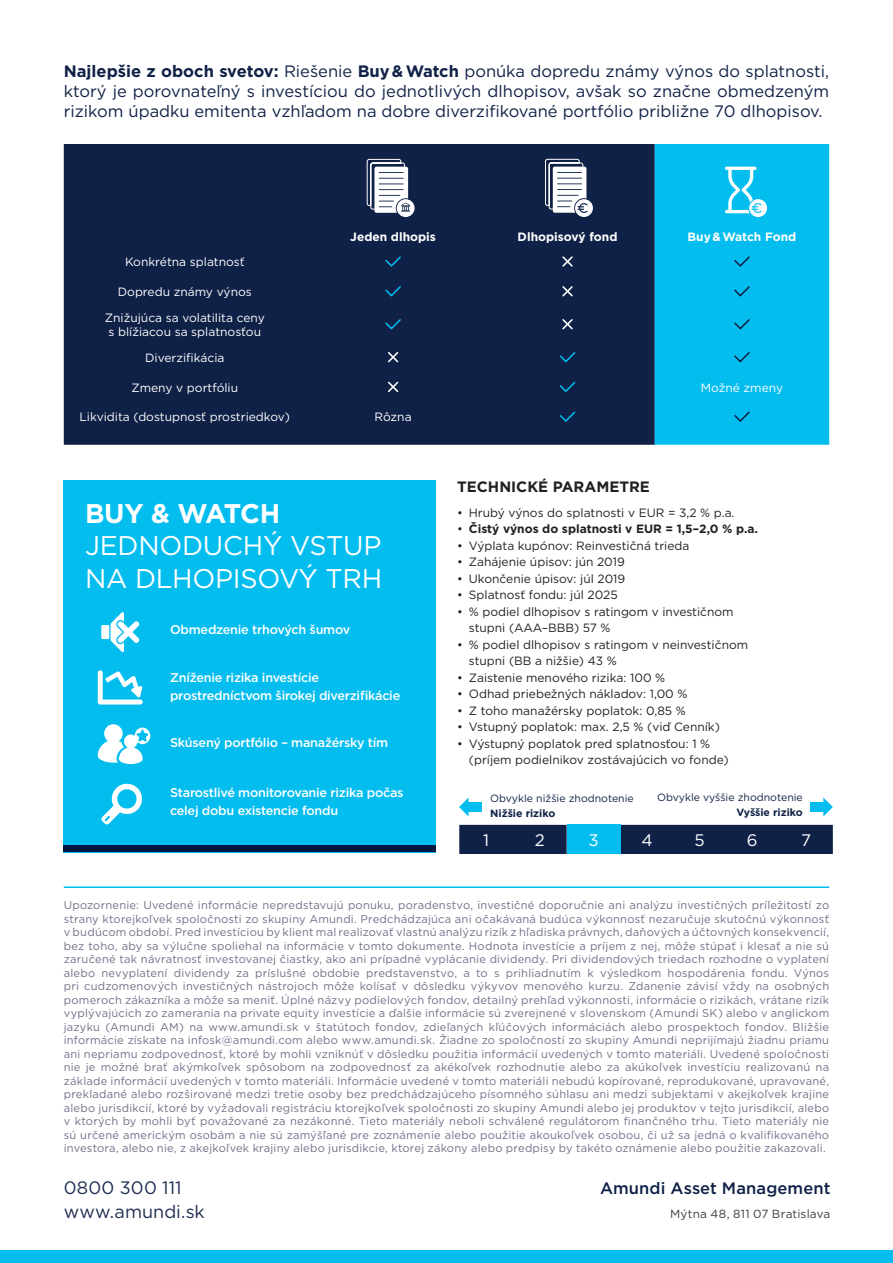
<style>
.page{position:relative;width:893px;height:1263px;background:#fff}
.page>*{position:absolute;margin:0;border:0;box-sizing:border-box;transform-origin:0 0}
.Amundi_underline{font:27px/32.4px "Gotham";letter-spacing:-.01em;color:#fff}
.Amundi_underline-2{font:700 27px "Gotham";letter-spacing:-.025em;color:#fff}
.Amundi_underline-3{font:18px "Gotham";color:#202e51}
.Amundi_underline-4{font:16.65px "Gotham";color:#fff}
.Amundi_underline-5{font:16.5px/19.8px "Gotham";color:#0f2146;text-align:justify}
.Amundi_underline-6{font:500 16.5px "Gotham";letter-spacing:.005em;color:#0f2146}
.Amundi_underline-7{font:700 15px "Gotham";color:#231f20}
.Amundi_underline-8{font:500 12.6px/18px "Gotham";letter-spacing:-.02em;color:#fff}
.Amundi_underline-9{font:12px/16.5px "Gotham";color:#231f20}
.Amundi_underline-10{font:12px/14.4px "Gotham";color:#fff;text-align:center}
.Amundi_underline-11{font:700 12px "Gotham";color:#231f20}
.Amundi_underline-12{font:700 12px "Gotham";color:#fff}
.Amundi_underline-13{font:11.85px "Gotham";letter-spacing:.01em;color:#3e3e3f}
.Amundi_underline-14{font:11.25px/13.5px "Gotham";letter-spacing:.015em;color:#707089;text-align:justify}
.Amundi_underline-15{font:10.5px "Gotham";color:#0f2146}
.Amundi_underline-16{font:700 10.5px "Gotham";color:#0f2146}
.s1{font-weight:700}
.s2{font-weight:400}
</style>
<div class="page">
<div style="left:0;top:1250px;width:893px;height:13px;background:#03bdef"></div>
<hr style="left:64px;top:886px;width:765px;height:2px;background:#03bdef">
<div style="left:64px;top:480px;width:372px;height:372px;background:#03bdef"></div>
<div style="left:64px;top:846px;width:372px;height:6px;background:#001841"></div>
<div style="left:64px;top:144px;width:591px;height:301px;background:#0f2146"></div>
<div style="left:655px;top:144px;width:174px;height:301px;background:#03bdef"></div>
<svg style="left:384px;top:255px;width:18px;height:13px"></svg>
<svg style="left:561px;top:255px;width:13px;height:13px"></svg>
<svg style="left:733px;top:255px;width:18px;height:13px"></svg>
<svg style="left:384px;top:285px;width:18px;height:13px"></svg>
<svg style="left:561px;top:285px;width:13px;height:13px"></svg>
<svg style="left:733px;top:285px;width:18px;height:13px"></svg>
<svg style="left:384px;top:318px;width:18px;height:13px"></svg>
<svg style="left:561px;top:318px;width:13px;height:13px"></svg>
<svg style="left:733px;top:318px;width:18px;height:13px"></svg>
<svg style="left:386px;top:350px;width:14px;height:14px"></svg>
<svg style="left:558px;top:351px;width:19px;height:13px"></svg>
<svg style="left:733px;top:351px;width:18px;height:13px"></svg>
<svg style="left:386px;top:380px;width:14px;height:14px"></svg>
<svg style="left:558px;top:380px;width:19px;height:13px"></svg>
<svg style="left:558px;top:410px;width:19px;height:13px"></svg>
<svg style="left:733px;top:410px;width:18px;height:13px"></svg>
<svg style="left:545px;top:159px;width:48px;height:58px"></svg>
<svg style="left:366px;top:159px;width:49px;height:58px"></svg>
<svg style="left:725px;top:167px;width:42px;height:50px"></svg>
<svg style="left:111px;top:612px;width:28px;height:40px"></svg>
<div style="left:101px;top:625px;width:8px;height:14px;background:#fff"></div>
<svg style="left:101px;top:783px;width:41px;height:42px"></svg>
<svg style="left:98px;top:670px;width:45px;height:34px"></svg>
<svg style="left:98px;top:724px;width:52px;height:40px"></svg>
<div style="left:459px;top:825px;width:374px;height:29px;background:#0f2146"></div>
<div style="left:567px;top:825px;width:53px;height:29px;background:#03bdef"></div>
<svg style="left:459px;top:797px;width:10px;height:19px"></svg>
<div style="left:467px;top:802px;width:15px;height:10px;background:#03bdef"></div>
<svg style="left:823px;top:797px;width:10px;height:19px"></svg>
<div style="left:810px;top:802px;width:15px;height:10px;background:#03bdef"></div>
<p class="Amundi_underline-5" style="left:64px;top:61px;width:767px"><span class="s1">Najlepšie z oboch svetov:</span> Riešenie <span class="s1">Buy &amp; Watch</span> ponúka dopredu známy výnos do splatnosti, ktorý je porovnateľný s investíciou do jednotlivých dlhopisov, avšak so značne obmedzeným rizikom úpadku emitenta vzhľadom na dobre diverzifikované portfólio približne 70 dlhopisov.</p>
<p class="Amundi_underline-12" style="left:350px;top:228px;width:87px">Jeden dlhopis</p>
<p class="Amundi_underline-12" style="left:518px;top:228px;width:101px">Dlhopisový fond</p>
<p class="Amundi_underline-12" style="left:688px;top:228px;width:110px">Buy &amp; Watch Fond</p>
<p class="Amundi_underline-10" style="left:125px;top:255px;width:121px">Konkrétna splatnosť</p>
<p class="Amundi_underline-10" style="left:118px;top:284px;width:136px">Dopredu známy výnos</p>
<p class="Amundi_underline-10" style="left:105px;top:310px;width:161px">Znižujúca sa volatilita ceny s blížiacou sa splatnosťou</p>
<p class="Amundi_underline-10" style="left:145px;top:350px;width:81px">Diverzifikácia</p>
<p class="Amundi_underline-10" style="left:131px;top:380px;width:108px">Zmeny v portfóliu</p>
<p class="Amundi_underline-10" style="left:701px;top:380px;width:84px">Možné zmeny</p>
<p class="Amundi_underline-10" style="left:80px;top:410px;width:212px">Likvidita (dostupnosť prostriedkov)</p>
<p class="Amundi_underline-10" style="left:375px;top:410px;width:39px">Rôzna</p>
<p class="Amundi_underline-2" style="left:85px;top:495px;width:197px">BUY &amp; WATCH</p>
<p class="Amundi_underline" style="left:85px;top:529px;width:299px">JEDNODUCHÝ VSTUP<br>NA DLHOPISOVÝ TRH</p>
<p class="Amundi_underline-8" style="left:170px;top:621px;width:182px">Obmedzenie trhových šumov</p>
<p class="Amundi_underline-8" style="left:170px;top:668px;width:232px">Zníženie rizika investície prostredníctvom širokej diverzifikácie</p>
<p class="Amundi_underline-8" style="left:170px;top:733px;width:220px">Skúsený portfólio – manažérsky tím</p>
<p class="Amundi_underline-8" style="left:170px;top:783px;width:235px">Starostlivé monitorovanie rizika počas celej dobu existencie fondu</p>
<p class="Amundi_underline-7" style="left:457px;top:477px;width:194px">TECHNICKÉ PARAMETRE</p>
<p class="Amundi_underline-9" style="left:457px;top:504px;width:279px">• Hrubý výnos do splatnosti v EUR = 3,2 % p.a.</p>
<p class="Amundi_underline-11" style="left:457px;top:521px;width:302px"><span class="s2">•</span> Čistý výnos do splatnosti v EUR = 1,5–2,0 % p.a.</p>
<p class="Amundi_underline-9" style="left:457px;top:537px;width:234px">• Výplata kupónov: Reinvestičná trieda</p>
<p class="Amundi_underline-9" style="left:457px;top:554px;width:169px">• Zahájenie úpisov: jún 2019</p>
<p class="Amundi_underline-9" style="left:457px;top:570px;width:170px">• Ukončenie úpisov: júl 2019</p>
<p class="Amundi_underline-9" style="left:457px;top:587px;width:162px">• Splatnosť fondu: júl 2025</p>
<p class="Amundi_underline-9" style="left:469px;top:603px;width:266px;text-indent:-12px">• % podiel dlhopisov s ratingom v investičnom stupni (AAA–BBB) 57 %</p>
<p class="Amundi_underline-9" style="left:469px;top:636px;width:281px;text-indent:-12px">• % podiel dlhopisov s ratingom v neinvestičnom stupni (BB a nižšie) 43 %</p>
<p class="Amundi_underline-9" style="left:457px;top:669px;width:210px">• Zaistenie menového rizika: 100 %</p>
<p class="Amundi_underline-9" style="left:457px;top:686px;width:232px">• Odhad priebežných nákladov: 1,00 %</p>
<p class="Amundi_underline-9" style="left:457px;top:702px;width:230px">• Z toho manažérsky poplatok: 0,85 %</p>
<p class="Amundi_underline-9" style="left:457px;top:719px;width:264px">• Vstupný poplatok: max. 2,5 % (viď Cenník)</p>
<p class="Amundi_underline-9" style="left:469px;top:735px;width:261px;text-indent:-12px">• Výstupný poplatok pred splatnosťou: 1 % (príjem podielnikov zostávajúcich vo fonde)</p>
<p class="Amundi_underline-15" style="left:490px;top:791px;width:145px">Obvykle nižšie zhodnotenie</p>
<p class="Amundi_underline-16" style="left:490px;top:806px;width:66px">Nižšie riziko</p>
<p class="Amundi_underline-15" style="left:657px;top:791px;width:147px">Obvykle vyššie zhodnotenie</p>
<p class="Amundi_underline-16" style="left:736px;top:806px;width:68px">Vyššie riziko</p>
<p class="Amundi_underline-4" style="left:483px;top:829px;width:7px">1</p>
<p class="Amundi_underline-4" style="left:535px;top:829px;width:11px">2</p>
<p class="Amundi_underline-4" style="left:588px;top:829px;width:12px">3</p>
<p class="Amundi_underline-4" style="left:642px;top:829px;width:13px">4</p>
<p class="Amundi_underline-4" style="left:695px;top:829px;width:12px">5</p>
<p class="Amundi_underline-4" style="left:747px;top:829px;width:12px">6</p>
<p class="Amundi_underline-4" style="left:801px;top:829px;width:11px">7</p>
<p class="Amundi_underline-14" style="left:64px;top:898px;width:767px">Upozornenie: Uvedené informácie nepredstavujú ponuku, poradenstvo, investičné doporučnie ani analýzu investičných príležitostí zo strany ktorejkoľvek spoločnosti zo skupiny Amundi. Predchádzajúca ani očakávaná budúca výkonnosť nezaručuje skutočnú výkonnosť v budúcom období. Pred investíciou by klient mal realizovať vlastnú analýzu rizík z hľadiska právnych, daňových a účtovných konsekvencií, bez toho, aby sa výlučne spoliehal na informácie v tomto dokumente. Hodnota investície a príjem z nej, môže stúpať i klesať a nie sú zaručené tak návratnosť investovanej čiastky, ako ani prípadné vyplácanie dividendy. Pri dividendových triedach rozhodne o vyplatení alebo nevyplatení dividendy za príslušné obdobie predstavenstvo, a to s prihliadnutím k výsledkom hospodárenia fondu. Výnos pri cudzomenových investičných nástrojoch môže kolísať v dôsledku výkyvov menového kurzu. Zdanenie závisí vždy na osobných pomeroch zákazníka a môže sa meniť. Úplné názvy podielových fondov, detailný prehľad výkonnosti, informácie o rizikách, vrátane rizík vyplývajúcich zo zamerania na private equity investície a ďalšie informácie sú zverejnené v slovenskom (Amundi SK) alebo v anglickom jazyku (Amundi AM) na www.amundi.sk v štatútoch fondov, zdieľaných kľúčových informáciách alebo prospektoch fondov. Bližšie informácie získate na infosk@amundi.com alebo www.amundi.sk. Žiadne zo spoločností zo skupiny Amundi neprijímajú žiadnu priamu ani nepriamu zodpovednosť, ktoré by mohli vzniknúť v dôsledku použitia informácií uvedených v tomto materiáli. Uvedené spoločnosti nie je možné brať akýmkoľvek spôsobom na zodpovednosť za akékoľvek rozhodnutie alebo za akúkoľvek investíciu realizovanú na základe informácií uvedených v tomto materiáli. Informácie uvedené v tomto materiáli nebudú kopírované, reprodukované, upravované, prekladané alebo rozširované medzi tretie osoby bez predchádzajúceho písomného súhlasu ani medzi subjektami v akejkoľvek krajine alebo jurisdikcií, ktoré by vyžadovali registráciu ktorejkoľvek spoločnosti zo skupiny Amundi alebo jej produktov v tejto jurisdikcií, alebo v ktorých by mohli byť považované za nezákonné. Tieto materiály neboli schválené regulátorom finančného trhu. Tieto materiály nie sú určené americkým osobám a nie sú zamýšľané pre zoznámenie alebo použitie akoukoľvek osobou, či už sa jedná o kvalifikovaného investora, alebo nie, z akejkoľvek krajiny alebo jurisdikcie, ktorej zákony alebo predpisy by takéto oznámenie alebo použitie zakazovali.</p>
<p class="Amundi_underline-3" style="left:64px;top:1176px;width:119px">0800 300 111</p>
<p class="Amundi_underline-3" style="left:64px;top:1200px;width:143px">www.amundi.sk</p>
<p class="Amundi_underline-6" style="left:600px;top:1177px;width:232px">Amundi Asset Management</p>
<p class="Amundi_underline-13" style="left:670px;top:1206px;width:162px">Mýtna 48, 811 07 Bratislava</p>
</div>
